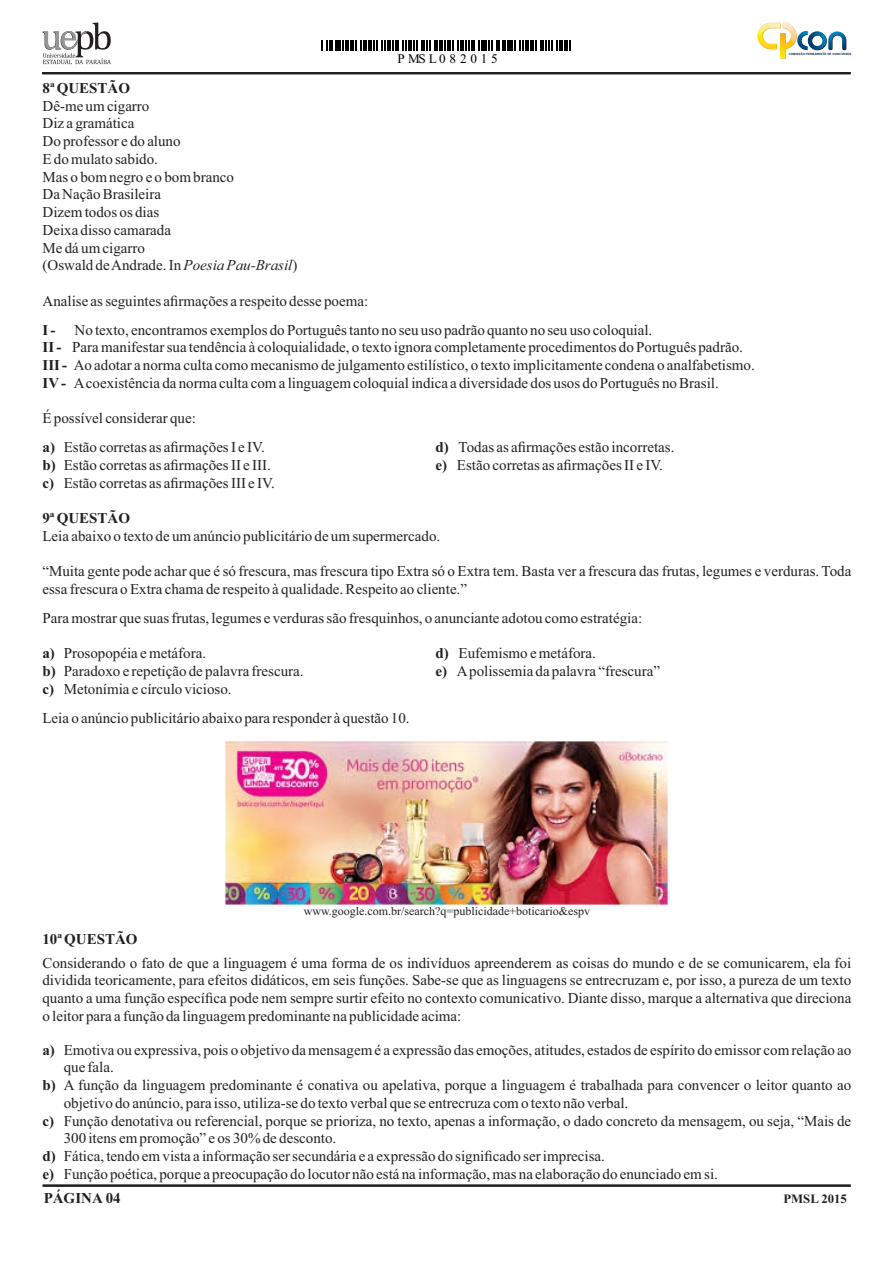
<style>
.page{position:relative;width:893px;height:1263px;background:#fff}
.page>*{position:absolute;margin:0;border:0;box-sizing:border-box;transform-origin:0 0}
.t1{font:15px/17.7px "Times New Roman";color:#231f20}
.t2{font:700 15px "Times New Roman";color:#231f20}
.t3{font:13.2px "Times New Roman";letter-spacing:.285em;color:#000}
.t4{font:700 12.75px "Times New Roman";color:#231f20}
.t5{font:12px "Times New Roman";color:#231f20}
.t6{font:700 3px "Arial";color:#13285d}
.s1{font-style:italic}
.s2{font-weight:700}
</style>
<div class="page">
<hr style="left:43px;top:1184px;width:808px;height:3px;background:#231f20">
<hr style="left:42px;top:72px;width:808px;height:2px;background:#231f20">
<svg style="left:43px;top:23px;width:68px;height:41px"></svg>
<svg style="left:322px;top:40px;width:64px;height:11px"></svg>
<hr style="left:387px;top:40px;width:4px;height:11px;background:#000">
<svg style="left:392px;top:40px;width:2px;height:11px"></svg>
<hr style="left:395px;top:40px;width:4px;height:11px;background:#000">
<svg style="left:403px;top:40px;width:155px;height:11px"></svg>
<hr style="left:559px;top:40px;width:4px;height:11px;background:#000">
<hr style="left:564px;top:40px;width:4px;height:11px;background:#000">
<svg style="left:757px;top:23px;width:89px;height:36px"></svg>
<img style="left:224px;top:741px;width:446px;height:166px">
<p class="t3" style="left:398px;top:54px;width:102px">PMSL082015</p>
<p class="t6" style="left:789px;top:53px;width:64px">COMISSÃO PERMANENTE DE CONCURSOS</p>
<p class="t2" style="left:43px;top:83px;width:89px">8ª QUESTÃO</p>
<p class="t1" style="left:43px;top:98px;width:256px">Dê-me um cigarro<br>Diz a gramática<br>Do professor e do aluno<br>E do mulato sabido.<br>Mas o bom negro e o bom branco<br>Da Nação Brasileira<br>Dizem todos os dias<br>Deixa disso camarada<br>Me dá um cigarro<br>(Oswald de Andrade. In <span class="s1">Poesia Pau-Brasil</span>)</p>
<p class="t1" style="left:43px;top:293px;width:327px">Analise as seguintes afirmações a respeito desse poema:</p>
<p class="t2" style="left:43px;top:324px;width:15px">I -</p>
<p class="t1" style="left:43px;top:322px;width:714px;text-indent:32px">No texto, encontramos exemplos do Português tanto no seu uso padrão quanto no seu uso coloquial.<br><span class="s2">II -</span> Para manifestar sua tendência à coloquialidade, o texto ignora completamente procedimentos do Português padrão.<br><span class="s2">III -</span> Ao adotar a norma culta como mecanismo de julgamento estilístico, o texto implicitamente condena o analfabetismo.<br><span class="s2">IV-</span> Acoexistência da norma culta com a linguagem coloquial indica a diversidade dos usos do Português no Brasil.</p>
<p class="t1" style="left:42px;top:405px;width:224px;line-height:28.8px">É possível considerar que:<br><span class="s2">a)</span> Estão corretas as afirmações I e IV.</p>
<p class="t1" style="left:435px;top:440px;width:240px"><span class="s2">d)</span> Todas as afirmações estão incorretas.</p>
<p class="t1" style="left:42px;top:457px;width:230px"><span class="s2">b)</span> Estão corretas as afirmações II e III.</p>
<p class="t1" style="left:435px;top:457px;width:229px"><span class="s2">e)</span> Estão corretas as afirmações II e IV.</p>
<p class="t1" style="left:42px;top:475px;width:234px"><span class="s2">c)</span> Estão corretas as afirmações III e IV.</p>
<p class="t2" style="left:42px;top:513px;width:89px">9ª QUESTÃO</p>
<p class="t1" style="left:42px;top:528px;width:399px">Leia abaixo o texto de um anúncio publicitário de um supermercado.</p>
<p class="t1" style="left:42px;top:564px;width:810px">“Muita gente pode achar que é só frescura, mas frescura tipo Extra só o Extra tem. Basta ver a frescura das frutas, legumes e verduras. Toda essa frescura o Extra chama de respeito à qualidade. Respeito ao cliente.”</p>
<p class="t1" style="left:42px;top:610px;width:601px">Para mostrar que suas frutas, legumes e verduras são fresquinhos, o anunciante adotou como estratégia:</p>
<p class="t1" style="left:42px;top:646px;width:165px"><span class="s2">a)</span> Prosopopéia e metáfora.</p>
<p class="t1" style="left:435px;top:646px;width:162px"><span class="s2">d)</span> Eufemismo e metáfora.</p>
<p class="t1" style="left:42px;top:664px;width:263px"><span class="s2">b)</span> Paradoxo e repetição de palavra frescura.</p>
<p class="t1" style="left:435px;top:664px;width:226px"><span class="s2">e)</span> Apolissemia da palavra “frescura”</p>
<p class="t1" style="left:42px;top:676px;width:369px;line-height:28.8px"><span class="s2">c)</span> Metonímia e círculo vicioso.<br>Leia o anúncio publicitário abaixo para responder à questão 10.</p>
<p class="t5" style="left:304px;top:907px;width:288px">www.google.com.br/search?q=publicidade+boticario&amp;espv</p>
<p class="t2" style="left:42px;top:933px;width:97px">10ª QUESTÃO</p>
<p class="t1" style="left:42px;top:955px;width:810px;text-align:justify">Considerando o fato de que a linguagem é uma forma de os indivíduos apreenderem as coisas do mundo e de se comunicarem, ela foi dividida teoricamente, para efeitos didáticos, em seis funções. Sabe-se que as linguagens se entrecruzam e, por isso, a pureza de um texto quanto a uma função específica pode nem sempre surtir efeito no contexto comunicativo. Diante disso, marque a alternativa que direciona o leitor para a função da linguagem predominante na publicidade acima:</p>
<p class="t1" style="left:42px;top:1042px;width:810px"><span class="s2">a)</span> Emotiva ou expressiva, pois o objetivo da mensagem é a expressão das emoções, atitudes, estados de espírito do emissor com relação ao</p>
<p class="t1" style="left:64px;top:1060px;width:52px">que fala.</p>
<p class="t1" style="left:42px;top:1078px;width:810px"><span class="s2">b)</span> A função da linguagem predominante é conativa ou apelativa, porque a linguagem é trabalhada para convencer o leitor quanto ao</p>
<p class="t1" style="left:64px;top:1095px;width:566px">objetivo do anúncio, para isso, utiliza-se do texto verbal que se entrecruza com o texto não verbal.</p>
<p class="t1" style="left:42px;top:1113px;width:810px"><span class="s2">c)</span> Função denotativa ou referencial, porque se prioriza, no texto, apenas a informação, o dado concreto da mensagem, ou seja, “Mais de</p>
<p class="t1" style="left:64px;top:1131px;width:274px">300 itens em promoção” e os 30% de desconto.</p>
<p class="t1" style="left:42px;top:1149px;width:564px"><span class="s2">d)</span> Fática, tendo em vista a informação ser secundária e a expressão do significado ser imprecisa.</p>
<p class="t1" style="left:42px;top:1166px;width:677px"><span class="s2">e)</span> Função poética, porque a preocupação do locutor não está na informação, mas na elaboração do enunciado em si.</p>
<p class="t2" style="left:44px;top:1193px;width:79px">PÁGINA 04</p>
<p class="t4" style="left:783px;top:1194px;width:65px">PMSL 2015</p>
</div>
